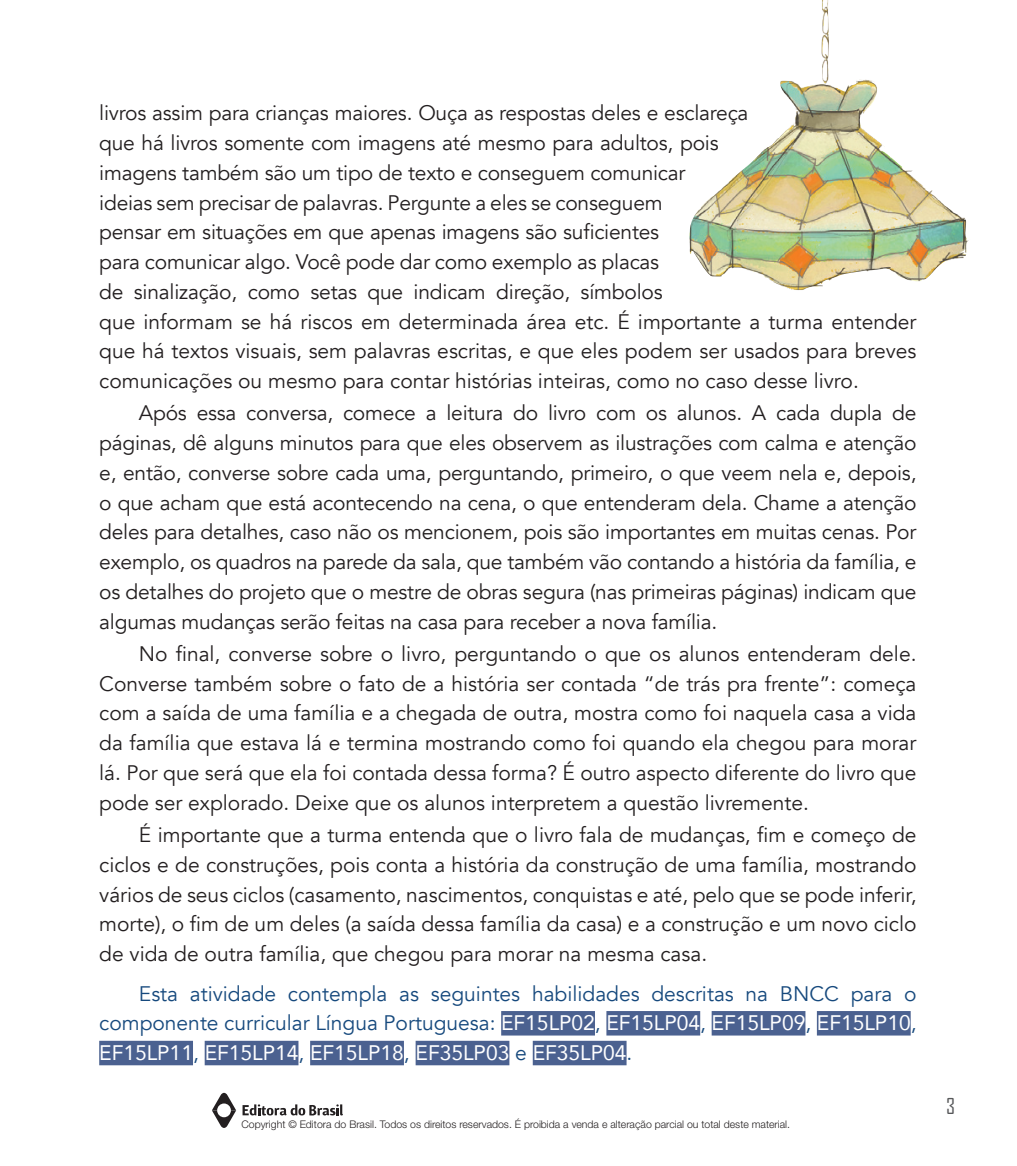
<style>
.page{position:relative;width:1017px;height:1166px;background:#fff}
.page>*{position:absolute;margin:0;border:0;box-sizing:border-box;transform-origin:0 0}
.t1{font:21px/29.8px "Avenir";letter-spacing:-.01em;color:#231f20;text-align:justify}
.t2{font:21px/29.8px "Avenir";color:#16497d;text-align:justify}
.t3{font:21px "Agency FB";color:#57585a}
.t4{font:300 10.5px "Helvetica Neue LT Std";color:#231f20}
.s1{color:#fff}
</style>
<div class="page">
<div style="left:501px;top:1011px;width:94px;height:24px;background:#4b6190"></div>
<div style="left:606px;top:1011px;width:94px;height:24px;background:#4b6190"></div>
<div style="left:712px;top:1011px;width:93px;height:24px;background:#4b6190"></div>
<div style="left:817px;top:1011px;width:94px;height:24px;background:#4b6190"></div>
<div style="left:99px;top:1041px;width:94px;height:24px;background:#4b6190"></div>
<div style="left:205px;top:1041px;width:93px;height:24px;background:#4b6190"></div>
<div style="left:310px;top:1041px;width:94px;height:24px;background:#4b6190"></div>
<div style="left:416px;top:1041px;width:93px;height:24px;background:#4b6190"></div>
<div style="left:533px;top:1041px;width:94px;height:24px;background:#4b6190"></div>
<img style="left:689px;top:0;width:280px;height:290px">
<svg style="left:243px;top:1104px;width:100px;height:11px"></svg>
<svg style="left:212px;top:1093px;width:24px;height:35px"></svg>
<p class="t1" style="left:99px;top:98px;width:819px;text-align:left">livros assim para crianças maiores. Ouça as respostas deles e esclareça<br>que há livros somente com imagens até mesmo para adultos, pois<br>imagens também são um tipo de texto e conseguem comunicar<br>ideias sem precisar de palavras. Pergunte a eles se conseguem<br>pensar em situações em que apenas imagens são suficientes<br>para comunicar algo. Você pode dar como exemplo as placas<br>de sinalização, como setas que indicam direção, símbolos<br>que informam se há riscos em determinada área etc. É importante a turma entender que há textos visuais, sem palavras escritas, e que eles podem ser usados para breves comunicações ou mesmo para contar histórias inteiras, como no caso desse livro.</p>
<p class="t1" style="left:99px;top:399px;width:819px;text-indent:40px">Após essa conversa, comece a leitura do livro com os alunos. A cada dupla de páginas, dê alguns minutos para que eles observem as ilustrações com calma e atenção e, então, converse sobre cada uma, perguntando, primeiro, o que veem nela e, depois, o que acham que está acontecendo na cena, o que entenderam dela. Chame a atenção deles para detalhes, caso não os mencionem, pois são importantes em muitas cenas. Por exemplo, os quadros na parede da sala, que também vão contando a história da família, e os detalhes do projeto que o mestre de obras segura (nas primeiras páginas) indicam que algumas mudanças serão feitas na casa para receber a nova família.</p>
<p class="t1" style="left:99px;top:639px;width:819px;text-indent:40px">No final, converse sobre o livro, perguntando o que os alunos entenderam dele.<br>Converse também sobre o fato de a história ser contada “de trás pra frente”: começa com a saída de uma família e a chegada de outra, mostra como foi naquela casa a vida da família que estava lá e termina mostrando como foi quando ela chegou para morar lá. Por que será que ela foi contada dessa forma? É outro aspecto diferente do livro que pode ser explorado. Deixe que os alunos interpretem a questão livremente.</p>
<p class="t1" style="left:99px;top:820px;width:819px;text-indent:40px">É importante que a turma entenda que o livro fala de mudanças, fim e começo de ciclos e de construções, pois conta a história da construção de uma família, mostrando vários de seus ciclos (casamento, nascimentos, conquistas e até, pelo que se pode inferir, morte), o fim de um deles (a saída dessa família da casa) e a construção e um novo ciclo de vida de outra família, que chegou para morar na mesma casa.</p>
<p class="t2" style="left:99px;top:979px;width:819px;text-indent:40px">Esta atividade contempla as seguintes habilidades descritas na BNCC para o componente curricular Língua Portuguesa: <span class="s1">EF15LP02</span>, <span class="s1">EF15LP04</span>, <span class="s1">EF15LP09</span>, <span class="s1">EF15LP10</span>, <span class="s1">EF15LP11</span>, <span class="s1">EF15LP14</span>, <span class="s1">EF15LP18</span>, <span class="s1">EF35LP03</span> e <span class="s1">EF35LP04</span>.</p>
<p class="t4" style="left:242px;top:1118px;width:550px">Copyright © Editora do Brasil. Todos os direitos reservados. É proibida a venda e alteração parcial ou total deste material.</p>
<p class="t3" style="left:946px;top:1094px;width:10px">3</p>
</div>
